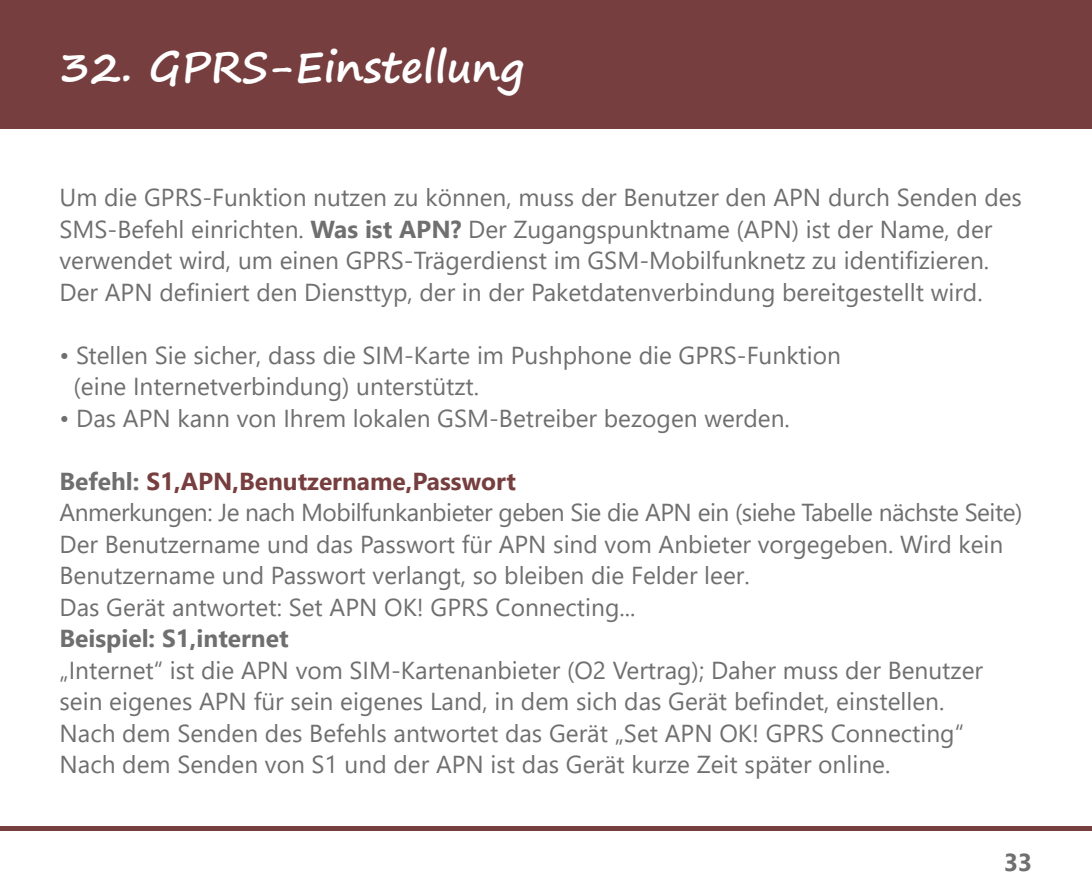
<style>
.page{position:relative;width:1092px;height:893px;background:#fff}
.page>*{position:absolute;margin:0;border:0;box-sizing:border-box;transform-origin:0 0}
.t1{font:700 42px "Segoe Print";color:#fff}
.t2{font:24.5px/31.5px "Segoe UI";color:#706f6f}
.t3{font:700 24.5px "Segoe UI";color:#706f6f}
.s1{font-weight:700}
.s2{font-weight:700;color:#773e3f}
</style>
<div class="page">
<div style="left:0;top:0;width:1091px;height:129px;background:#773e3f"></div>
<div style="left:0;top:825px;width:1091px;height:5px;background:#773e3f"></div>
<h1 class="t1" style="left:60px;top:29px;width:466px">32. GPRS-Einstellung</h1>
<p class="t2" style="left:60px;top:181px;width:963px">Um die GPRS-Funktion nutzen zu können, muss der Benutzer den APN durch Senden des SMS-Befehl einrichten. <span class="s1">Was ist APN?</span> Der Zugangspunktname (APN) ist der Name, der verwendet wird, um einen GPRS-Trägerdienst im GSM-Mobilfunknetz zu identifizieren.<br>Der APN definiert den Diensttyp, der in der Paketdatenverbindung bereitgestellt wird.</p>
<p class="t2" style="left:74px;top:339px;width:769px;text-indent:-14px">• Stellen Sie sicher, dass die SIM-Karte im Pushphone die GPRS-Funktion (eine Internetverbindung) unterstützt.</p>
<p class="t2" style="left:60px;top:402px;width:731px">• Das APN kann von Ihrem lokalen GSM-Betreiber bezogen werden.</p>
<p class="t2" style="left:60px;top:465px;width:964px"><span class="s1">Befehl:</span> <span class="s2">S1,APN,Benutzername,Passwort<br></span>Anmerkungen: Je nach Mobilfunkanbieter geben Sie die APN ein (siehe Tabelle nächste Seite)<br>Der Benutzername und das Passwort für APN sind vom Anbieter vorgegeben. Wird kein Benutzername und Passwort verlangt, so bleiben die Felder leer.<br>Das Gerät antwortet: Set APN OK! GPRS Connecting...</p>
<p class="t3" style="left:60px;top:619px;width:230px">Beispiel: S1,internet</p>
<p class="t2" style="left:60px;top:654px;width:924px">„Internet“ ist die APN vom SIM-Kartenanbieter (O2 Vertrag); Daher muss der Benutzer sein eigenes APN für sein eigenes Land, in dem sich das Gerät befindet, einstellen.<br>Nach dem Senden des Befehls antwortet das Gerät „Set APN OK! GPRS Connecting“ Nach dem Senden von S1 und der APN ist das Gerät kurze Zeit später online.</p>
<p class="t3" style="left:1004px;top:843px;width:30px">33</p>
</div>
